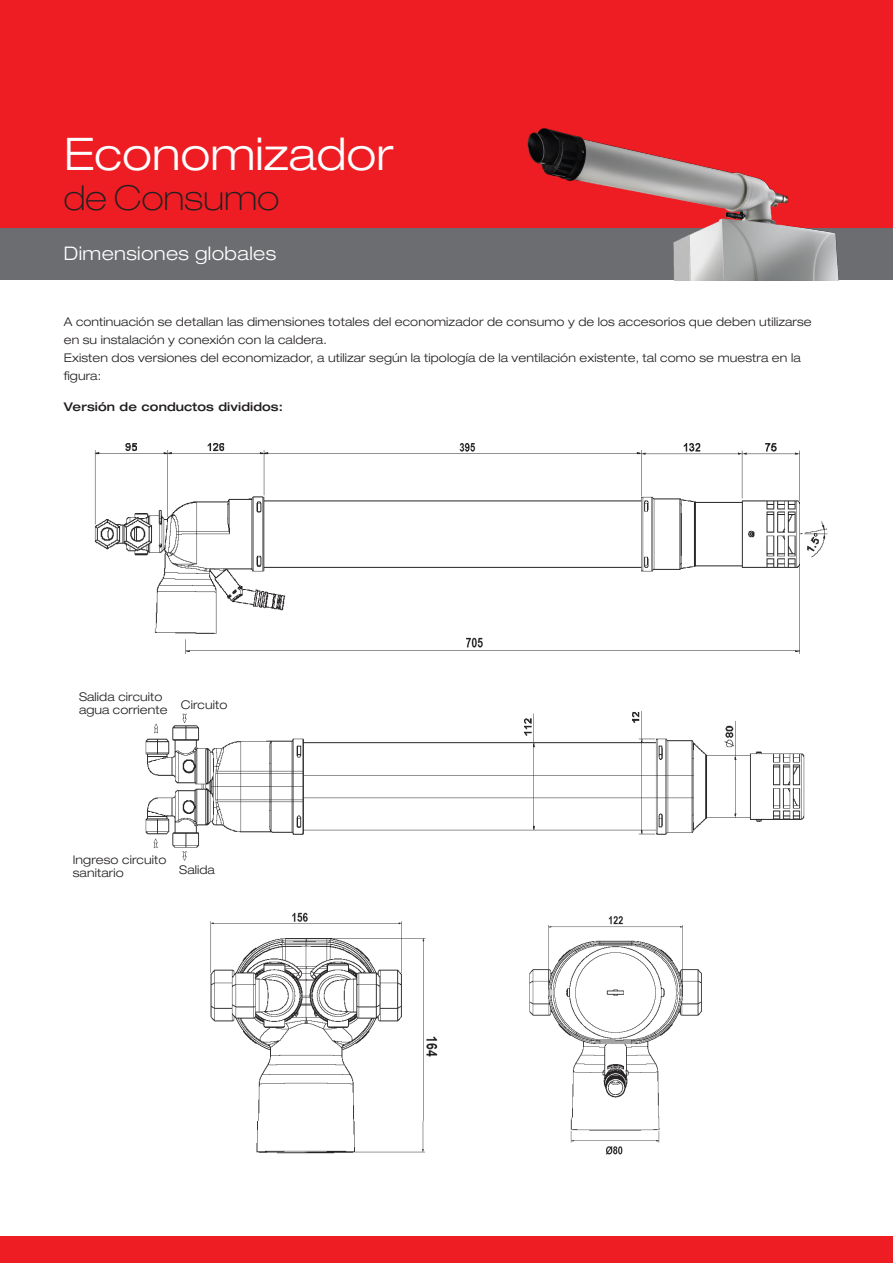
<style>
.page{position:relative;width:893px;height:1263px;background:#fff}
.page>*{position:absolute;margin:0;border:0;box-sizing:border-box;transform-origin:0 0}
.t1{font:300 expanded 45px "Helvetica Neue LT Std";color:#fff}
.t2{font:100 expanded 34.5px "Helvetica Neue LT Std";color:#231f20}
.t3{font:300 expanded 18.75px "Helvetica Neue LT Std";letter-spacing:.02em;color:#fff}
.t4{font:300 expanded 12px/18px "Helvetica Neue LT Std";letter-spacing:.01em;color:#231f20}
.t5{font:500 expanded 12px "Helvetica Neue LT Std";letter-spacing:.01em;color:#231f20}
</style>
<div class="page">
<div style="left:0;top:0;width:893px;height:270px;background:#ee1d23"></div>
<div style="left:0;top:228px;width:893px;height:52px;background:#6c6d70"></div>
<div style="left:0;top:1236px;width:893px;height:27px;background:#ee1d23"></div>
<img style="left:527px;top:128px;width:312px;height:152px">
<img style="left:94px;top:443px;width:733px;height:211px">
<img style="left:145px;top:711px;width:660px;height:150px">
<img style="left:210px;top:912px;width:228px;height:242px">
<img style="left:529px;top:916px;width:173px;height:239px">
<div style="left:134px;top:855px;width:31px;height:20px;background:#fff"></div>
<div style="left:140px;top:686px;width:31px;height:34px;background:#fff"></div>
<p class="t1" style="left:64px;top:127px;width:331px">Economizador</p>
<p class="t2" style="left:64px;top:177px;width:217px">de Consumo</p>
<p class="t3" style="left:64px;top:242px;width:214px">Dimensiones globales</p>
<p class="t4" style="left:64px;top:312px;width:749px">A continuación se detallan las dimensiones totales del economizador de consumo y de los accesorios que deben utilizarse en su instalación y conexión con la caldera.</p>
<p class="t4" style="left:64px;top:348px;width:738px">Existen dos versiones del economizador, a utilizar según la tipología de la ventilación existente, tal como se muestra en la figura:</p>
<p class="t5" style="left:64px;top:399px;width:221px">Versión de conductos divididos:</p>
<p class="t4" style="left:79px;top:690px;width:90px;line-height:13.5px">Salida circuito agua corriente</p>
<p class="t4" style="left:181px;top:695px;width:48px">Circuito</p>
<p class="t4" style="left:73px;top:853px;width:95px;line-height:13.5px">Ingreso circuito sanitario</p>
<p class="t4" style="left:179px;top:861px;width:37px">Salida</p>
</div>
